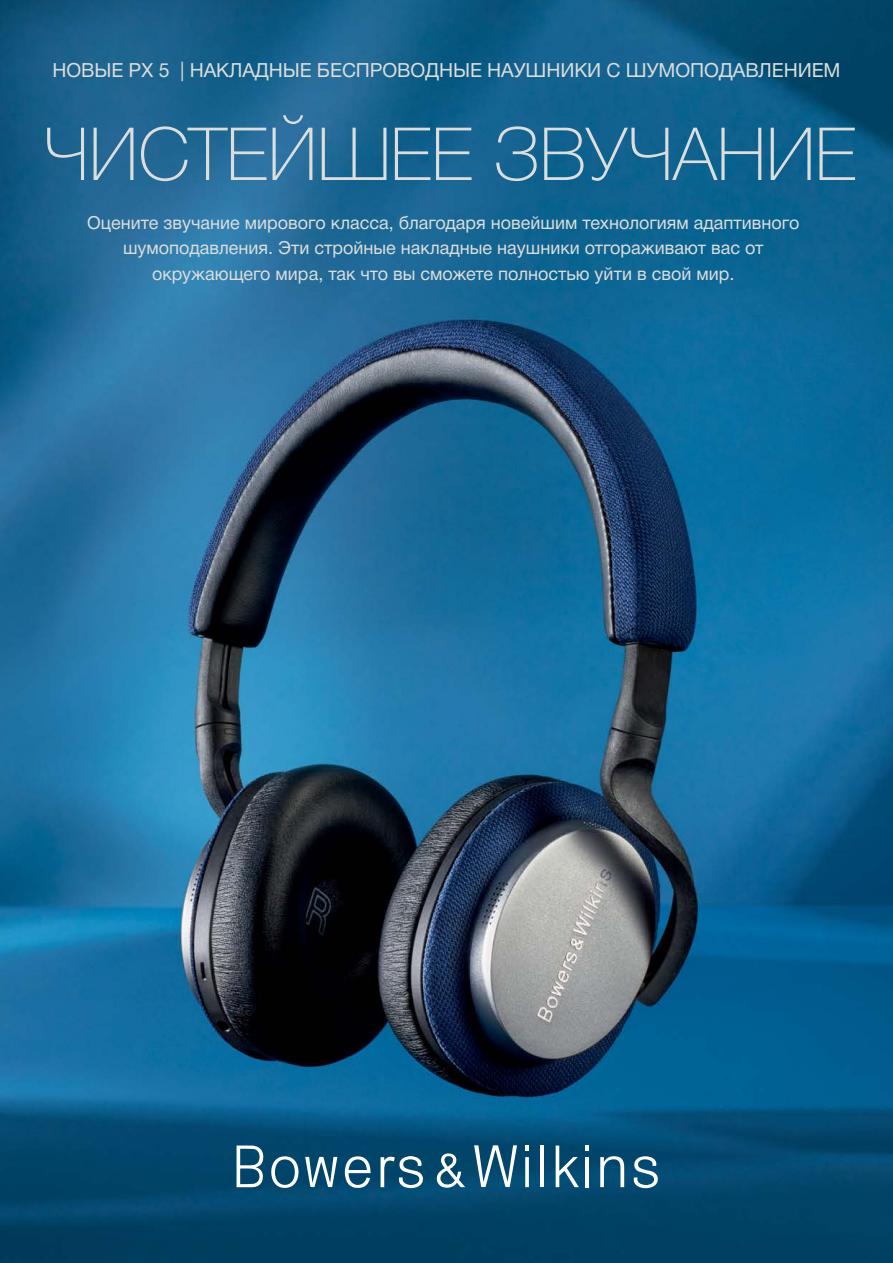
<style>
.page{position:relative;width:893px;height:1263px;background:#fff}
.page>*{position:absolute;margin:0;border:0;box-sizing:border-box;transform-origin:0 0}
.t1{font:100 73.5px "Helvetica Neue Cyr";color:#dbdedd}
.t2{font:19.5px "Helvetica Neue Cyr";letter-spacing:-.005em;color:#dbdedd}
.t3{font:18px/25.5px "Helvetica Neue Cyr";color:#dbdedd;text-align:center}
</style>
<div class="page">
<img style="left:0;top:0;width:893px;height:1263px">
<svg style="left:474px;top:1145px;width:43px;height:42px"></svg>
<svg style="left:634px;top:1155px;width:24px;height:33px"></svg>
<svg style="left:237px;top:1145px;width:26px;height:42px"></svg>
<svg style="left:305px;top:1157px;width:32px;height:30px"></svg>
<svg style="left:435px;top:1153px;width:30px;height:35px"></svg>
<svg style="left:344px;top:1156px;width:27px;height:32px"></svg>
<svg style="left:556px;top:1145px;width:23px;height:42px"></svg>
<svg style="left:271px;top:1156px;width:27px;height:32px"></svg>
<svg style="left:600px;top:1156px;width:24px;height:31px"></svg>
<svg style="left:381px;top:1155px;width:43px;height:33px"></svg>
<hr style="left:541px;top:1145px;width:3px;height:42px;background:#fff">
<hr style="left:585px;top:1157px;width:4px;height:30px;background:#fff">
<svg style="left:525px;top:1157px;width:4px;height:30px"></svg>
<svg style="left:585px;top:1145px;width:4px;height:6px"></svg>
<svg style="left:525px;top:1145px;width:4px;height:6px"></svg>
<p class="t2" style="left:53px;top:60px;width:789px">НОВЫЕ PX 5 | НАКЛАДНЫЕ БЕСПРОВОДНЫЕ НАУШНИКИ С ШУМОПОДАВЛЕНИЕМ</p>
<h1 class="t1" style="left:43px;top:113px;width:815px">ЧИСТЕЙШЕЕ ЗВУЧАНИЕ</h1>
<p class="t3" style="left:87px;top:210px;width:714px">Оцените звучание мирового класса, благодаря новейшим технологиям адаптивного шумоподавления. Эти стройные накладные наушники отгораживают вас от окружающего мира, так что вы сможете полностью уйти в свой мир.</p>
</div>
